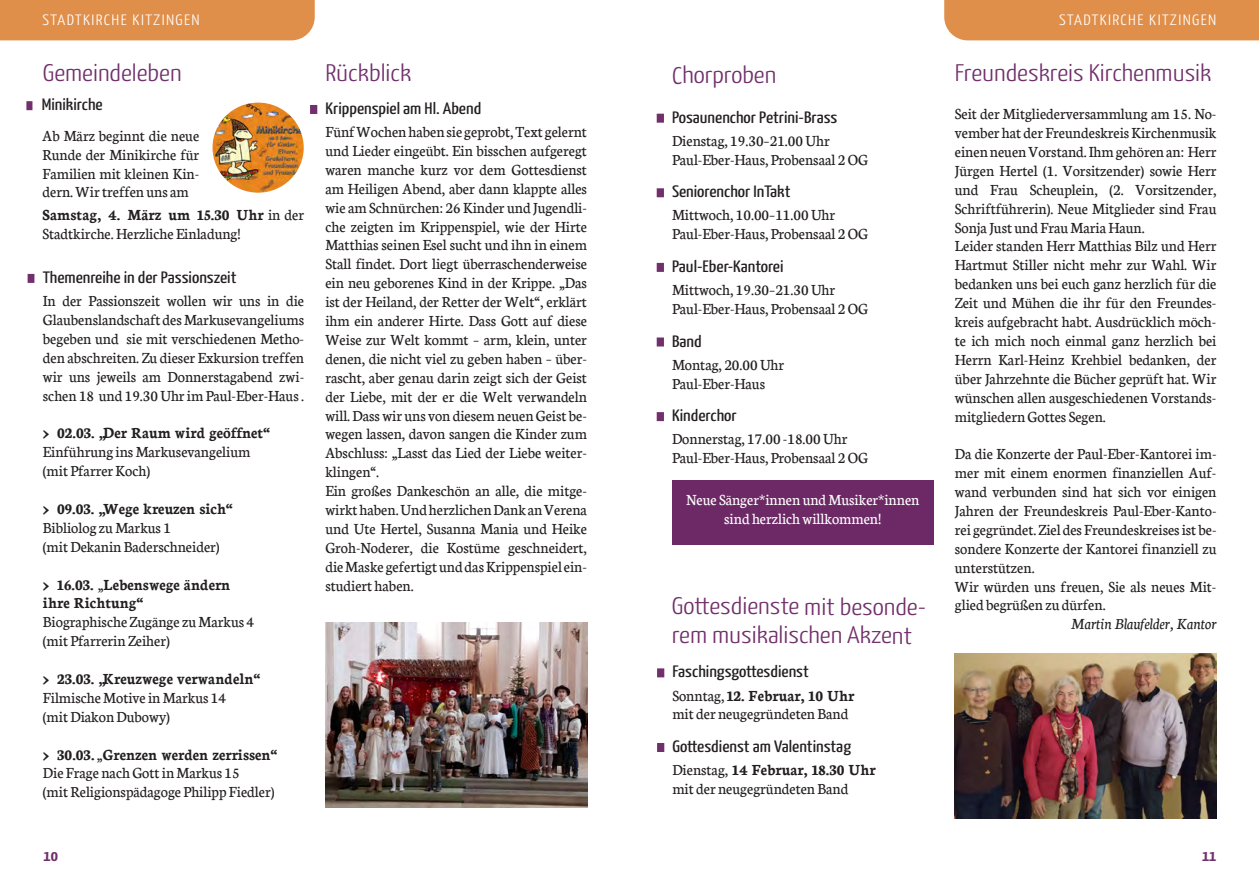
<style>
.page{position:relative;width:1259px;height:893px;background:#fff}
.page>*{position:absolute;margin:0;border:0;box-sizing:border-box;transform-origin:0 0}
.t1{font:300 24px/28.8px "Yanone Kaffeesatz";color:#712f6b;scale:1.2 1}
.t2{font:16.5px/18.9px "Neuton";color:#231f20;scale:.96 1}
.t3{font:16.5px "Yanone Kaffeesatz";color:#231f20;scale:1.2 1}
.t4{font:700 16.5px/18.9px "Neuton";color:#231f20;scale:.96 1}
.t5{font:16.5px/18.9px "Neuton";color:#fff;text-align:center;scale:.96 1}
.t6{font:italic 16.5px "Neuton";color:#231f20;scale:.96 1}
.t7{font:300 15px "Yanone Kaffeesatz";letter-spacing:.075em;color:#fff;scale:1.2 1}
.t8{font:700 15px "Yanone Kaffeesatz";color:#712f6b;scale:1.2 1}
.s1{font-weight:700}
.s2{font-weight:400}
</style>
<div class="page">
<div style="left:944px;top:0;width:315px;height:40px;background:#e08f4b"></div>
<div style="left:0;top:0;width:315px;height:40px;background:#e08f4b"></div>
<div style="left:672px;top:481px;width:261px;height:64px;background:#6c2965"></div>
<div style="left:657px;top:668px;width:7px;height:9px;background:#712f6b"></div>
<div style="left:657px;top:743px;width:7px;height:9px;background:#712f6b"></div>
<div style="left:657px;top:114px;width:7px;height:9px;background:#712f6b"></div>
<div style="left:657px;top:188px;width:7px;height:9px;background:#712f6b"></div>
<div style="left:657px;top:263px;width:7px;height:9px;background:#712f6b"></div>
<div style="left:657px;top:337px;width:7px;height:9px;background:#712f6b"></div>
<div style="left:657px;top:412px;width:7px;height:9px;background:#712f6b"></div>
<img style="left:325px;top:623px;width:262px;height:185px">
<div style="left:28px;top:274px;width:6px;height:9px;background:#712f6b"></div>
<div style="left:26px;top:101px;width:6px;height:9px;background:#712f6b"></div>
<div style="left:310px;top:105px;width:7px;height:9px;background:#712f6b"></div>
<img style="left:955px;top:653px;width:261px;height:165px">
<img style="left:212px;top:103px;width:92px;height:90px">
<p class="t7" style="left:43px;top:11px;width:133px">STADTKIRCHE KITZINGEN</p>
<p class="t7" style="left:1059px;top:11px;width:133px">STADTKIRCHE KITZINGEN</p>
<h1 class="t1" style="left:43px;top:58px;width:117px">Gemeindeleben</h1>
<h1 class="t1" style="left:672px;top:60px;width:88px">Chorproben</h1>
<h1 class="t1" style="left:325px;top:58px;width:73px">Rückblick</h1>
<p class="t3" style="left:325px;top:98px;width:131px">Krippenspiel am Hl. Abend</p>
<p class="t2" style="left:325px;top:122px;width:274px">FünfWochen haben sie geprobt, Text gelernt und Lieder eingeübt. Ein bisschen aufgeregt waren manche kurz vor dem Gottesdienst am Heiligen Abend, aber dann klappte alles wie am Schnürchen: 26 Kinder und Jugendli&shy;che zeigten im Krippenspiel, wie der Hirte Matthias seinen Esel sucht und ihn in einem Stall findet. Dort liegt überraschenderweise ein neu geborenes Kind in der Krippe. „Das ist der Heiland, der Retter der Welt“, erklärt ihm ein anderer Hirte. Dass Gott auf diese Weise zur Welt kommt – arm, klein, unter denen, die nicht viel zu geben haben – über&shy;rascht, aber genau darin zeigt sich der Geist der Liebe, mit der er die Welt verwandeln will. Dass wir uns von diesem neuen Geist be&shy;wegen lassen, davon sangen die Kinder zum Abschluss: „Lasst das Lied der Liebe weiter&shy;klingen“.<br>Ein großes Dankeschön an alle, die mitge&shy;wirkt haben.Und herzlichenDank anVerena und Ute Hertel, Susanna Mania und Heike Groh-Noderer, die Kostüme geschneidert, dieMaske gefertigtund das Krippenspiel ein&shy;studiert haben.</p>
<p class="t3" style="left:42px;top:94px;width:52px">Minikirche</p>
<p class="t3" style="left:672px;top:107px;width:139px">Posaunenchor Petrini-Brass</p>
<p class="t2" style="left:672px;top:131px;width:205px">Dienstag, 19.30–21.00 Uhr<br>Paul-Eber-Haus, Probensaal 2 OG</p>
<p class="t3" style="left:672px;top:181px;width:100px">Seniorenchor InTakt</p>
<p class="t2" style="left:672px;top:206px;width:205px">Mittwoch, 10.00–11.00 Uhr<br>Paul-Eber-Haus, Probensaal 2 OG</p>
<p class="t3" style="left:672px;top:256px;width:94px">Paul-Eber-Kantorei</p>
<p class="t2" style="left:672px;top:280px;width:205px">Mittwoch, 19.30–21.30 Uhr<br>Paul-Eber-Haus, Probensaal 2 OG</p>
<p class="t3" style="left:672px;top:331px;width:26px">Band</p>
<p class="t2" style="left:672px;top:355px;width:118px">Montag, 20.00 Uhr<br>Paul-Eber-Haus</p>
<p class="t3" style="left:672px;top:405px;width:55px">Kinderchor</p>
<p class="t2" style="left:672px;top:430px;width:205px">Donnerstag, 17.00 -18.00 Uhr<br>Paul-Eber-Haus, Probensaal 2 OG</p>
<p class="t2" style="left:43px;top:126px;width:165px;text-align:justify">Ab März beginnt die neue Runde der Minikirche für Familien mit kleinen Kin&shy;dern.Wir treffen uns am</p>
<p class="t2" style="left:43px;top:205px;width:274px"><span class="s1">Samstag, 4. März um 15.30 Uhr</span> in der<br>Stadtkirche. Herzliche Einladung!</p>
<p class="t3" style="left:43px;top:267px;width:163px">Themenreihe in der Passionszeit</p>
<p class="t2" style="left:43px;top:291px;width:274px;text-align:justify">In der Passionszeit wollen wir uns in die Glaubenslandschaft desMarkusevangeliums begeben und sie mit verschiedenen Metho&shy;den abschreiten. Zu dieser Exkursion treffen wir uns jeweils am Donnerstagabend zwi&shy;schen 18 und 19.30 Uhr im Paul-Eber-Haus .</p>
<p class="t4" style="left:43px;top:424px;width:238px">&gt; 02.03. „Der Raum wird geöffnet“</p>
<p class="t2" style="left:43px;top:443px;width:218px">Einführung ins Markusevangelium (mit Pfarrer Koch)</p>
<p class="t4" style="left:43px;top:499px;width:200px">&gt; 09.03. „Wege kreuzen sich“</p>
<p class="t2" style="left:43px;top:518px;width:185px">Bibliolog zu Markus 1<br>(mit Dekanin Baderschneider)</p>
<p class="t4" style="left:43px;top:575px;width:197px">&gt; 16.03. <span class="s2">„</span>Lebenswege ändern ihre Richtung“</p>
<p class="t2" style="left:43px;top:613px;width:221px">Biographische Zugänge zu Markus 4 (mit Pfarrerin Zeiher)</p>
<p class="t4" style="left:43px;top:669px;width:228px">&gt; 23.03. „Kreuzwege verwandeln“</p>
<p class="t2" style="left:43px;top:688px;width:192px">Filmische Motive in Markus 14 (mit Diakon Dubowy)</p>
<p class="t2" style="left:43px;top:745px;width:246px"><span class="s1">&gt; 30.03.</span>„<span class="s1">Grenzen werden zerrissen“<br></span>Die Frage nach Gott in Markus 15<br>(mit Religionspädagoge Philipp Fiedler)</p>
<p class="t5" style="left:686px;top:491px;width:244px">Neue Sänger*innen und Musiker*innen sind herzlich willkommen!</p>
<h1 class="t1" style="left:672px;top:591px;width:213px">Gottesdienste mit besonde&shy;rem musikalischen Akzent</h1>
<p class="t3" style="left:672px;top:662px;width:115px">Faschingsgottesdienst</p>
<p class="t2" style="left:672px;top:686px;width:191px">Sonntag, <span class="s1">12. Februar, 10 Uhr </span>mit der neugegründeten Band</p>
<p class="t3" style="left:672px;top:736px;width:150px">Gottesdienst am Valentinstag</p>
<p class="t2" style="left:672px;top:760px;width:213px">Dienstag, <span class="s1">14 Februar, 18.30 Uhr </span>mit der neugegründeten Band</p>
<h1 class="t1" style="left:955px;top:58px;width:215px">Freundeskreis Kirchenmusik</h1>
<p class="t2" style="left:955px;top:105px;width:274px">Seit der Mitgliederversammlung am 15. No&shy;vember hat der Freundeskreis Kirchenmusik einen neuenVorstand.Ihm gehören an: Herr Jürgen Hertel (1. Vorsitzender) sowie Herr und Frau Scheuplein, (2. Vorsitzender, Schriftführerin). Neue Mitglieder sind Frau Sonja Just und Frau Maria Haun.<br>Leider standen Herr Matthias Bilz und Herr Hartmut Stiller nicht mehr zur Wahl. Wir bedanken uns bei euch ganz herzlich für die Zeit und Mühen die ihr für den Freundes&shy;kreis aufgebracht habt. Ausdrücklich möch&shy;te ich mich noch einmal ganz herzlich bei Herrn Karl-Heinz Krehbiel bedanken, der über Jahrzehnte die Bücher geprüft hat. Wir wünschen allen ausgeschiedenen Vorstands&shy;mitgliedern Gottes Segen.</p>
<p class="t2" style="left:955px;top:445px;width:274px">Da die Konzerte der Paul-Eber-Kantorei im&shy;mer mit einem enormen finanziellen Auf&shy;wand verbunden sind hat sich vor einigen Jahren der Freundeskreis Paul-Eber-Kanto&shy;rei gegründet. Ziel des Freundeskreisesist be&shy;sondere Konzerte der Kantorei finanziell zu unterstützen.<br>Wir würden uns freuen, Sie als neues Mit&shy;glied begrüßen zu dürfen.</p>
<p class="t6" style="left:1070px;top:615px;width:153px">Martin Blaufelder, Kantor</p>
<p class="t8" style="left:44px;top:847px;width:13px">10</p>
<p class="t8" style="left:1202px;top:847px;width:13px">11</p>
</div>
